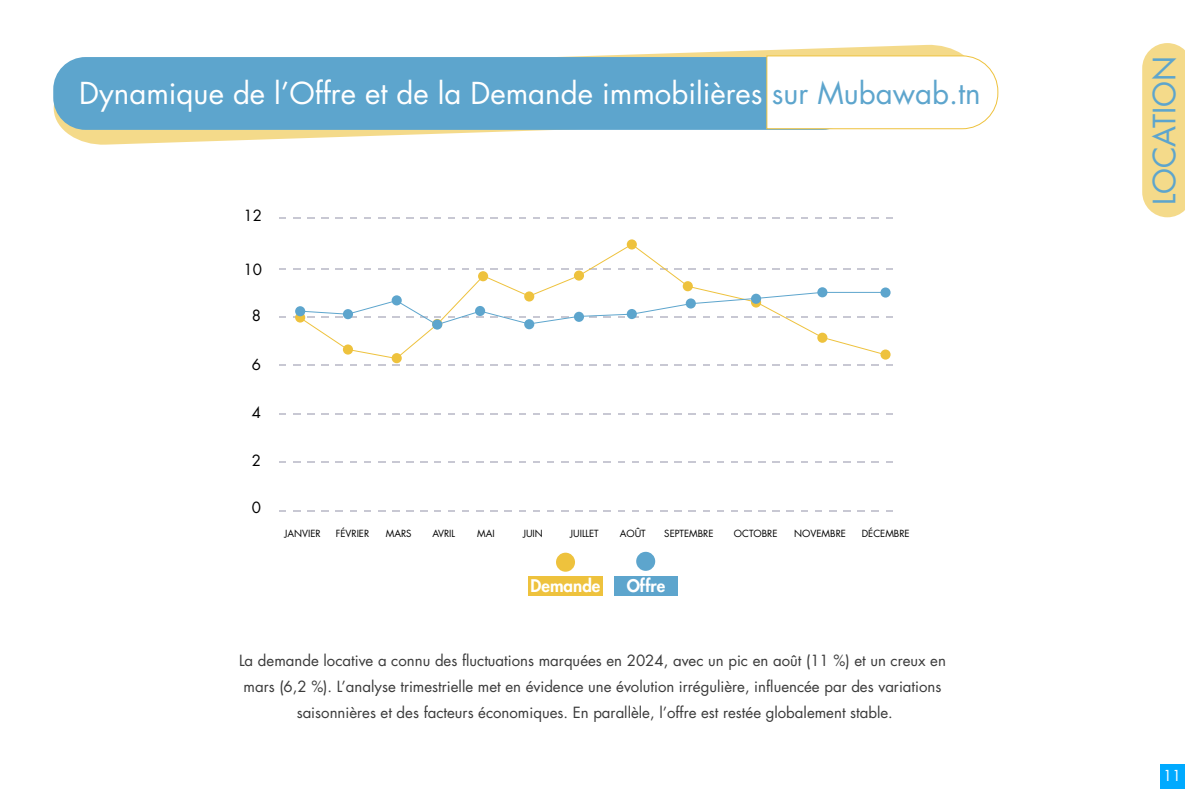
<style>
.page{position:relative;width:1185px;height:789px;background:#fff}
.page>*{position:absolute;margin:0;border:0;box-sizing:border-box;transform-origin:0 0}
.t1{font:30px "Futura LT";color:#5da5cd}
.t2{font:29.4px "Futura LT";color:#fff}
.t3{font:800 16.95px "Futura LT";color:#fff}
.t4{font:15px/26.2px "Futura LT";color:#3a3a3a;text-align:center}
.t5{font:15px "Futura LT";color:#000}
.t6{font:14.7px "Futura LT";color:#fff}
.t7{font:9.6px "Futura LT";color:#000}
.s1{color:#5da5cd}
</style>
<div class="page">
<svg style="left:1142px;top:43px;width:43px;height:174px;background:#f4db8f"></svg>
<div style="left:1160px;top:764px;width:25px;height:24px;background:#0af"></div>
<div style="left:636px;top:551px;width:19px;height:19px;background:#5da5cd;border-radius:50%"></div>
<div style="left:614px;top:575px;width:64px;height:20px;background:#5da5cd"></div>
<div style="left:556px;top:552px;width:19px;height:19px;background:#eec23d;border-radius:50%"></div>
<div style="left:529px;top:575px;width:74px;height:20px;background:#eec23d"></div>
<svg style="left:54px;top:45px;width:912px;height:100px"></svg>
<div style="left:53px;top:57px;width:802px;height:73px;background:#5da5cd;border-radius:32px"></div>
<svg style="left:477px;top:364px;width:7px;height:2px"></svg>
<svg style="left:491px;top:364px;width:7px;height:2px"></svg>
<svg style="left:463px;top:364px;width:6px;height:2px"></svg>
<svg style="left:449px;top:364px;width:6px;height:2px"></svg>
<svg style="left:435px;top:364px;width:6px;height:2px"></svg>
<svg style="left:420px;top:364px;width:7px;height:2px"></svg>
<svg style="left:505px;top:364px;width:7px;height:2px"></svg>
<svg style="left:561px;top:364px;width:8px;height:2px"></svg>
<svg style="left:547px;top:364px;width:7px;height:2px"></svg>
<svg style="left:533px;top:364px;width:7px;height:2px"></svg>
<svg style="left:519px;top:364px;width:7px;height:2px"></svg>
<svg style="left:392px;top:364px;width:7px;height:2px"></svg>
<svg style="left:307px;top:364px;width:8px;height:2px"></svg>
<svg style="left:321px;top:364px;width:8px;height:2px"></svg>
<svg style="left:335px;top:364px;width:8px;height:2px"></svg>
<svg style="left:279px;top:364px;width:7px;height:2px"></svg>
<svg style="left:406px;top:364px;width:7px;height:2px"></svg>
<svg style="left:293px;top:364px;width:8px;height:2px"></svg>
<svg style="left:350px;top:364px;width:7px;height:2px"></svg>
<svg style="left:575px;top:364px;width:8px;height:2px"></svg>
<svg style="left:378px;top:364px;width:7px;height:2px"></svg>
<svg style="left:364px;top:364px;width:7px;height:2px"></svg>
<svg style="left:801px;top:364px;width:7px;height:2px"></svg>
<svg style="left:787px;top:364px;width:7px;height:2px"></svg>
<svg style="left:815px;top:364px;width:7px;height:2px"></svg>
<svg style="left:745px;top:364px;width:7px;height:2px"></svg>
<svg style="left:759px;top:364px;width:7px;height:2px"></svg>
<svg style="left:829px;top:364px;width:8px;height:2px"></svg>
<svg style="left:773px;top:364px;width:7px;height:2px"></svg>
<svg style="left:843px;top:364px;width:8px;height:2px"></svg>
<svg style="left:886px;top:364px;width:7px;height:2px"></svg>
<svg style="left:872px;top:364px;width:7px;height:2px"></svg>
<svg style="left:858px;top:364px;width:7px;height:2px"></svg>
<svg style="left:717px;top:364px;width:6px;height:2px"></svg>
<svg style="left:646px;top:364px;width:7px;height:2px"></svg>
<svg style="left:632px;top:364px;width:7px;height:2px"></svg>
<svg style="left:660px;top:364px;width:7px;height:2px"></svg>
<svg style="left:603px;top:364px;width:8px;height:2px"></svg>
<svg style="left:618px;top:364px;width:7px;height:2px"></svg>
<svg style="left:688px;top:364px;width:7px;height:2px"></svg>
<svg style="left:703px;top:364px;width:6px;height:2px"></svg>
<svg style="left:589px;top:364px;width:8px;height:2px"></svg>
<svg style="left:674px;top:364px;width:7px;height:2px"></svg>
<svg style="left:731px;top:364px;width:6px;height:2px"></svg>
<svg style="left:299px;top:243px;width:584px;height:116px"></svg>
<div style="left:343px;top:344px;width:10px;height:10px;background:#eec23d;border-radius:50%"></div>
<div style="left:392px;top:353px;width:10px;height:10px;background:#eec23d;border-radius:50%"></div>
<div style="left:478px;top:271px;width:10px;height:10px;background:#eec23d;border-radius:50%"></div>
<div style="left:574px;top:270px;width:10px;height:10px;background:#eec23d;border-radius:50%"></div>
<div style="left:627px;top:239px;width:10px;height:10px;background:#eec23d;border-radius:50%"></div>
<div style="left:817px;top:332px;width:10px;height:10px;background:#eec23d;border-radius:50%"></div>
<div style="left:880px;top:349px;width:11px;height:10px;background:#eec23d;border-radius:50%"></div>
<svg style="left:293px;top:291px;width:593px;height:34px"></svg>
<div style="left:295px;top:306px;width:10px;height:10px;background:#5da5cd;border-radius:50%"></div>
<div style="left:343px;top:309px;width:10px;height:10px;background:#5da5cd;border-radius:50%"></div>
<div style="left:392px;top:295px;width:10px;height:10px;background:#5da5cd;border-radius:50%"></div>
<div style="left:432px;top:319px;width:10px;height:10px;background:#5da5cd;border-radius:50%"></div>
<div style="left:475px;top:306px;width:10px;height:10px;background:#5da5cd;border-radius:50%"></div>
<div style="left:524px;top:319px;width:10px;height:10px;background:#5da5cd;border-radius:50%"></div>
<div style="left:574px;top:311px;width:10px;height:11px;background:#5da5cd;border-radius:50%"></div>
<div style="left:627px;top:309px;width:10px;height:10px;background:#5da5cd;border-radius:50%"></div>
<div style="left:683px;top:281px;width:10px;height:10px;background:#eec23d;border-radius:50%"></div>
<div style="left:751px;top:293px;width:10px;height:11px;background:#5da5cd;border-radius:50%"></div>
<div style="left:817px;top:287px;width:10px;height:10px;background:#5da5cd;border-radius:50%"></div>
<div style="left:880px;top:287px;width:11px;height:10px;background:#5da5cd;border-radius:50%"></div>
<svg style="left:766px;top:55px;width:233px;height:74px"></svg>
<h2 class="t2" style="left:79px;top:74px;width:903px">Dynamique de l’Offre et de la Demande immobilières <span class="s1">sur Mubawab.tn</span></h2>
<p class="t5" style="left:243px;top:206px;width:20px">12</p>
<p class="t5" style="left:243px;top:259px;width:20px">10</p>
<p class="t5" style="left:252px;top:306px;width:11px">8</p>
<p class="t5" style="left:252px;top:354px;width:11px">6</p>
<p class="t5" style="left:252px;top:402px;width:11px">4</p>
<p class="t5" style="left:252px;top:450px;width:11px">2</p>
<p class="t5" style="left:252px;top:498px;width:11px">0</p>
<p class="t7" style="left:284px;top:527px;width:38px">JANVIER</p>
<p class="t7" style="left:336px;top:527px;width:35px">FÉVRIER</p>
<p class="t7" style="left:386px;top:527px;width:27px">MARS</p>
<p class="t7" style="left:432px;top:527px;width:24px">AVRIL</p>
<p class="t7" style="left:477px;top:527px;width:19px">MAI</p>
<p class="t7" style="left:523px;top:527px;width:21px">JUIN</p>
<p class="t7" style="left:570px;top:527px;width:30px">JUILLET</p>
<p class="t7" style="left:620px;top:527px;width:28px">AOÛT</p>
<p class="t7" style="left:664px;top:527px;width:51px">SEPTEMBRE</p>
<p class="t7" style="left:734px;top:527px;width:45px">OCTOBRE</p>
<p class="t7" style="left:794px;top:527px;width:53px">NOVEMBRE</p>
<p class="t7" style="left:862px;top:527px;width:49px">DÉCEMBRE</p>
<p class="t3" style="left:531px;top:574px;width:71px">Demande</p>
<p class="t3" style="left:627px;top:574px;width:40px">Offre</p>
<p class="t4" style="left:239px;top:646px;width:708px">La demande locative a connu des fluctuations marquées en 2024, avec un pic en août (11 %) et un creux en mars (6,2 %). L’analyse trimestrielle met en évidence une évolution irrégulière, influencée par des variations saisonnières et des facteurs économiques. En parallèle, l’offre est restée globalement stable.</p>
<h1 class="t1" style="left:1145px;top:205px;width:151px;rotate:-90deg">LOCATION</h1>
<p class="t6" style="left:1163px;top:766px;width:20px">11</p>
</div>
